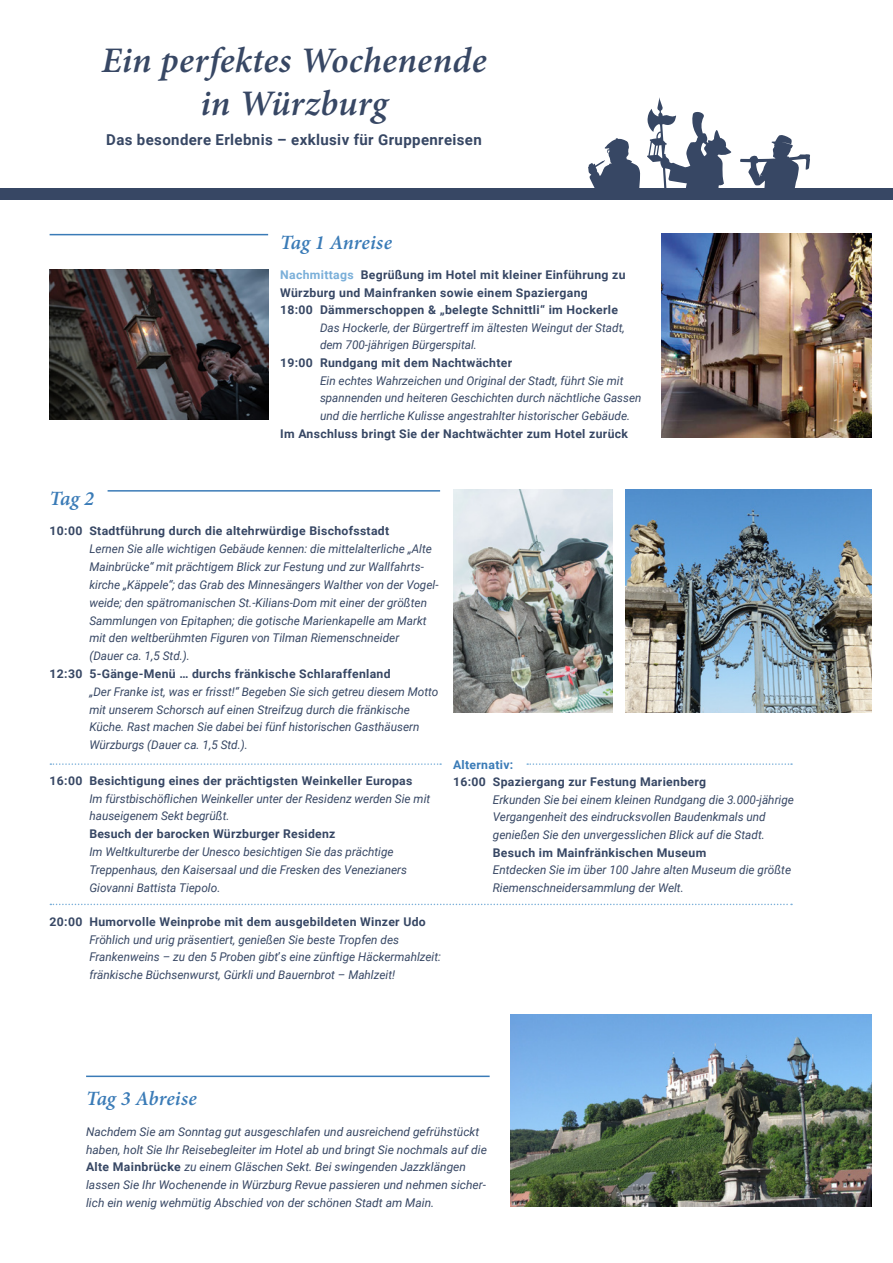
<style>
.page{position:relative;width:893px;height:1263px;background:#fff}
.page>*{position:absolute;margin:0;border:0;box-sizing:border-box;transform-origin:0 0}
.t1{font:italic 600 36px/43.2px "Minion Pro";letter-spacing:.005em;color:#374764;text-align:center}
.t2{font:italic 600 20.25px "Minion Pro";letter-spacing:-.005em;color:#3a7bb7}
.t3{font:700 15px "Roboto";letter-spacing:.025em;color:#374764}
.t4{font:italic 12px/17.7px "Roboto";color:#374764}
.t5{font:700 12px/17.7px "Roboto";letter-spacing:.025em;color:#374764}
.t6{font:700 12px "Roboto";letter-spacing:.025em;color:#3a7bb7}
.s1{color:#7aafd9}
.s2{font-style:normal}
.s3{font-weight:700;font-style:normal}
</style>
<div class="page">
<div style="left:0;top:189px;width:893px;height:11px;background:#374764"></div>
<svg style="left:588px;top:138px;width:53px;height:51px"></svg>
<svg style="left:739px;top:135px;width:71px;height:54px"></svg>
<svg style="left:647px;top:97px;width:85px;height:92px"></svg>
<img style="left:50px;top:270px;width:218px;height:150px">
<img style="left:625px;top:489px;width:247px;height:224px">
<img style="left:661px;top:234px;width:211px;height:203px">
<img style="left:511px;top:1014px;width:361px;height:193px">
<img style="left:453px;top:489px;width:160px;height:224px">
<hr style="left:50px;top:234px;width:218px;height:1px;background:#3a7bb7">
<hr style="left:108px;top:490px;width:332px;height:2px;background:#3a7bb7">
<hr style="left:86px;top:1075px;width:404px;height:2px;background:#3a7bb7">
<svg style="left:50px;top:763px;width:391px;height:2px"></svg>
<svg style="left:50px;top:904px;width:742px;height:1px"></svg>
<svg style="left:527px;top:763px;width:265px;height:2px"></svg>
<h1 class="t1" style="left:102px;top:38px;width:386px">Ein perfektes Wochenende in Würzburg</h1>
<p class="t3" style="left:106px;top:129px;width:377px">Das besondere Erlebnis – exklusiv für Gruppenreisen</p>
<h2 class="t2" style="left:50px;top:484px;width:46px">Tag 2</h2>
<h2 class="t2" style="left:280px;top:228px;width:113px">Tag 1 Anreise</h2>
<p class="t5" style="left:280px;top:265px;width:347px"><span class="s1">Nachmittags</span> Begrüßung im Hotel mit kleiner Einführung zu<br>Würzburg und Mainfranken sowie einem Spaziergang<br>18:00 Dämmerschoppen &amp; „belegte Schnittli“ im Hockerle</p>
<p class="t4" style="left:320px;top:318px;width:306px">Das Hockerle, der Bürgertreff im ältesten Weingut der Stadt, dem 700-jährigen Bürgerspital.</p>
<p class="t5" style="left:280px;top:353px;width:233px">19:00 Rundgang mit dem Nachtwächter</p>
<p class="t4" style="left:320px;top:371px;width:323px">Ein echtes Wahrzeichen und Original der Stadt, führt Sie mit spannenden und heiteren Geschichten durch nächtliche Gassen und die herrliche Kulisse angestrahlter historischer Gebäude.</p>
<p class="t5" style="left:280px;top:424px;width:349px">Im Anschluss bringt Sie der Nachtwächter zum Hotel zurück</p>
<p class="t5" style="left:50px;top:522px;width:341px">10:00 Stadtführung durch die altehrwürdige Bischofsstadt</p>
<p class="t4" style="left:89px;top:540px;width:351px">Lernen Sie alle wichtigen Gebäude kennen: die mittelalterliche „Alte Mainbrücke“ mit prächtigem Blick zur Festung und zur Wallfahrts&shy;kirche „Käppele“; das Grab des Minnesängers Walther von der Vogel&shy;weide; den spätromanischen St.-Kilians-Dom mit einer der größten Sammlungen von Epitaphen; die gotische Marienkapelle am Markt mit den weltberühmten Figuren von Tilman Riemenschneider<br>(Dauer ca. 1,5 Std.).</p>
<p class="t5" style="left:50px;top:664px;width:342px">12:30 5-Gänge-Menü … durchs fränkische Schlaraffenland</p>
<p class="t4" style="left:89px;top:682px;width:351px">„Der Franke ist, was er frisst!“ Begeben Sie sich getreu diesem Motto mit unserem Schorsch auf einen Streifzug durch die fränkische Küche. Rast machen Sie dabei bei fünf historischen Gasthäusern Würzburgs (Dauer ca. 1,5 Std.).</p>
<p class="t5" style="left:50px;top:771px;width:364px">16:00 Besichtigung eines der prächtigsten Weinkeller Europas</p>
<p class="t4" style="left:89px;top:789px;width:342px">Im fürstbischöflichen Weinkeller unter der Residenz werden Sie mit hauseigenem Sekt begrüßt.</p>
<p class="t5" style="left:89px;top:824px;width:248px">Besuch der barocken Würzburger Residenz</p>
<p class="t4" style="left:89px;top:842px;width:319px">Im Weltkulturerbe der Unesco besichtigen Sie das prächtige<br>Treppenhaus, den Kaisersaal und die Fresken des Venezianers<br>Giovanni Battista Tiepolo.</p>
<p class="t5" style="left:50px;top:912px;width:378px">20:00 Humorvolle Weinprobe mit dem ausgebildeten Winzer Udo</p>
<p class="t4" style="left:89px;top:930px;width:353px">Fröhlich und urig präsentiert, genießen Sie beste Tropfen des<br>Frankenweins – zu den 5 Proben gibt<span class="s2">’</span>s eine zünftige Häckermahlzeit: fränkische Büchsenwurst, Gürkli und Bauernbrot – Mahlzeit!</p>
<p class="t6" style="left:453px;top:756px;width:62px">Alternativ:</p>
<p class="t5" style="left:453px;top:773px;width:255px">16:00 Spaziergang zur Festung Marienberg</p>
<p class="t4" style="left:493px;top:790px;width:303px">Erkunden Sie bei einem kleinen Rundgang die 3.000-jährige<br>Vergangenheit des eindrucksvollen Baudenkmals und genießen Sie den unvergesslichen Blick auf die Stadt.</p>
<p class="t5" style="left:493px;top:843px;width:215px">Besuch im Mainfränkischen Museum</p>
<p class="t4" style="left:493px;top:861px;width:300px">Entdecken Sie im über 100 Jahre alten Museum die größte<br>Riemenschneidersammlung der Welt.</p>
<h2 class="t2" style="left:86px;top:1085px;width:112px">Tag 3 Abreise</h2>
<p class="t4" style="left:86px;top:1122px;width:402px">Nachdem Sie am Sonntag gut ausgeschlafen und ausreichend gefrühstückt haben, holt Sie Ihr Reisebegleiter im Hotel ab und bringt Sie nochmals auf die <span class="s3">Alte Mainbrücke</span> zu einem Gläschen Sekt. Bei swingenden Jazzklängen lassen Sie Ihr Wochenende in Würzburg Revue passieren und nehmen sicher&shy;lich ein wenig wehmütig Abschied von der schönen Stadt am Main.</p>
</div>
